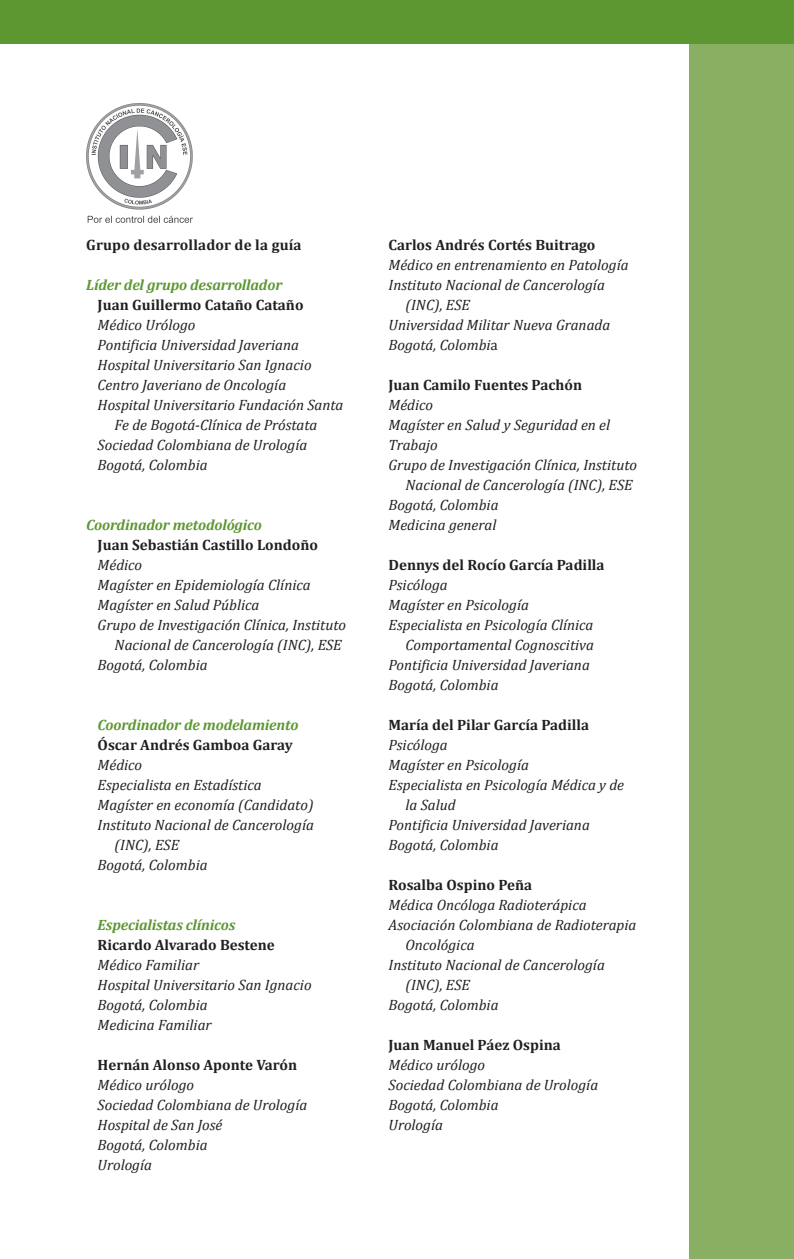
<style>
.page{position:relative;width:794px;height:1259px;background:#fff}
.page>*{position:absolute;margin:0;border:0;box-sizing:border-box;transform-origin:0 0}
.t1{font:italic 15px/20px "Cambria";color:#231f20}
.t2{font:700 15px "Cambria";color:#231f20}
.t3{font:italic 700 15px "Cambria";letter-spacing:-.01em;color:#5c9731}
.s1{font-style:normal}
</style>
<div class="page">
<img style="left:86px;top:103px;width:106px;height:120px">
<div style="left:689px;top:0;width:105px;height:1259px;background:#88af62"></div>
<div style="left:0;top:0;width:794px;height:43px;background:#5c9731"></div>
<p class="t2" style="left:86px;top:234px;width:217px">Grupo desarrollador de la guía</p>
<p class="t3" style="left:86px;top:274px;width:197px">Líder del grupo desarrollador</p>
<p class="t2" style="left:98px;top:294px;width:207px">Juan Guillermo Cataño Cataño</p>
<p class="t1" style="left:98px;top:314px;width:99px">Médico Urólogo</p>
<p class="t1" style="left:98px;top:334px;width:203px">Pontificia Universidad Javeriana</p>
<p class="t1" style="left:98px;top:354px;width:215px">Hospital Universitario San Ignacio</p>
<p class="t1" style="left:98px;top:374px;width:190px">Centro Javeriano de Oncología</p>
<p class="t1" style="left:98px;top:394px;width:247px">Hospital Universitario Fundación Santa</p>
<p class="t1" style="left:115px;top:414px;width:204px">Fe de Bogotá-Clínica de Próstata</p>
<p class="t1" style="left:98px;top:434px;width:211px">Sociedad Colombiana de Urología</p>
<p class="t1" style="left:98px;top:454px;width:111px">Bogotá, Colombia</p>
<p class="t3" style="left:86px;top:514px;width:177px">Coordinador metodológico</p>
<p class="t2" style="left:98px;top:534px;width:222px">Juan Sebastián Castillo Londoño</p>
<p class="t1" style="left:98px;top:554px;width:46px">Médico</p>
<p class="t1" style="left:98px;top:574px;width:214px">Magíster en Epidemiología Clínica</p>
<p class="t1" style="left:98px;top:594px;width:163px">Magíster en Salud Pública</p>
<p class="t1" style="left:98px;top:614px;width:250px">Grupo de Investigación Clínica, Instituto</p>
<p class="t1" style="left:115px;top:634px;width:229px">Nacional de Cancerología (INC), ESE</p>
<p class="t1" style="left:98px;top:654px;width:111px">Bogotá, Colombia</p>
<p class="t3" style="left:98px;top:714px;width:202px">Coordinador de modelamiento</p>
<p class="t2" style="left:98px;top:734px;width:196px">Óscar Andrés Gamboa Garay</p>
<p class="t1" style="left:98px;top:754px;width:46px">Médico</p>
<p class="t1" style="left:98px;top:774px;width:166px">Especialista en Estadística</p>
<p class="t1" style="left:98px;top:794px;width:217px">Magíster en economía (Candidato)</p>
<p class="t1" style="left:98px;top:814px;width:218px">Instituto Nacional de Cancerología</p>
<p class="t1" style="left:115px;top:834px;width:66px">(INC), ESE</p>
<p class="t1" style="left:98px;top:854px;width:111px">Bogotá, Colombia</p>
<p class="t3" style="left:98px;top:914px;width:139px">Especialistas clínicos</p>
<p class="t2" style="left:98px;top:934px;width:179px">Ricardo Alvarado Bestene</p>
<p class="t1" style="left:98px;top:954px;width:215px">Médico Familiar<br>Hospital Universitario San Ignacio<br>Bogotá, Colombia<br>Medicina Familiar</p>
<p class="t2" style="left:98px;top:1054px;width:201px">Hernán Alonso Aponte Varón</p>
<p class="t1" style="left:98px;top:1074px;width:211px">Médico urólogo<br>Sociedad Colombiana de Urología<br>Hospital de San José<br>Bogotá, Colombia<br>Urología</p>
<p class="t2" style="left:388px;top:234px;width:208px">Carlos Andrés Cortés Buitrago</p>
<p class="t1" style="left:388px;top:254px;width:242px">Médico en entrenamiento en Patología</p>
<p class="t1" style="left:388px;top:274px;width:218px">Instituto Nacional de Cancerología</p>
<p class="t1" style="left:405px;top:294px;width:66px">(INC), ESE</p>
<p class="t1" style="left:388px;top:314px;width:223px">Universidad Militar Nueva Granada</p>
<p class="t1" style="left:388px;top:334px;width:111px">Bogotá, Colombi<span class="s1">a</span></p>
<p class="t2" style="left:388px;top:374px;width:195px">Juan Camilo Fuentes Pachón</p>
<p class="t1" style="left:388px;top:394px;width:46px">Médico</p>
<p class="t1" style="left:388px;top:414px;width:223px">Magíster en Salud y Seguridad en el</p>
<p class="t1" style="left:388px;top:434px;width:51px">Trabajo</p>
<p class="t1" style="left:388px;top:454px;width:250px">Grupo de Investigación Clínica, Instituto</p>
<p class="t1" style="left:405px;top:474px;width:229px">Nacional de Cancerología (INC), ESE</p>
<p class="t1" style="left:388px;top:494px;width:111px">Bogotá, Colombia</p>
<p class="t1" style="left:388px;top:514px;width:109px">Medicina general</p>
<p class="t2" style="left:388px;top:554px;width:218px">Dennys del Rocío García Padilla</p>
<p class="t1" style="left:388px;top:574px;width:61px">Psicóloga</p>
<p class="t1" style="left:388px;top:594px;width:142px">Magíster en Psicología</p>
<p class="t1" style="left:388px;top:614px;width:206px">Especialista en Psicología Clínica</p>
<p class="t1" style="left:405px;top:634px;width:190px">Comportamental Cognoscitiva</p>
<p class="t1" style="left:388px;top:654px;width:203px">Pontificia Universidad Javeriana</p>
<p class="t1" style="left:388px;top:674px;width:111px">Bogotá, Colombia</p>
<p class="t2" style="left:388px;top:714px;width:202px">María del Pilar García Padilla</p>
<p class="t1" style="left:388px;top:734px;width:61px">Psicóloga</p>
<p class="t1" style="left:388px;top:754px;width:142px">Magíster en Psicología</p>
<p class="t1" style="left:388px;top:774px;width:237px">Especialista en Psicología Médica y de</p>
<p class="t1" style="left:405px;top:794px;width:52px">la Salud</p>
<p class="t1" style="left:388px;top:814px;width:203px">Pontificia Universidad Javeriana</p>
<p class="t1" style="left:388px;top:834px;width:111px">Bogotá, Colombia</p>
<p class="t2" style="left:388px;top:874px;width:145px">Rosalba Ospino Peña</p>
<p class="t1" style="left:388px;top:894px;width:199px">Médica Oncóloga Radioterápica</p>
<p class="t1" style="left:388px;top:914px;width:249px">Asociación Colombiana de Radioterapia</p>
<p class="t1" style="left:405px;top:934px;width:70px">Oncológica</p>
<p class="t1" style="left:388px;top:954px;width:218px">Instituto Nacional de Cancerología</p>
<p class="t1" style="left:405px;top:974px;width:66px">(INC), ESE</p>
<p class="t1" style="left:388px;top:994px;width:111px">Bogotá, Colombia</p>
<p class="t2" style="left:388px;top:1034px;width:174px">Juan Manuel Páez Ospina</p>
<p class="t1" style="left:388px;top:1054px;width:211px">Médico urólogo<br>Sociedad Colombiana de Urología<br>Bogotá, Colombia<br>Urología</p>
</div>
